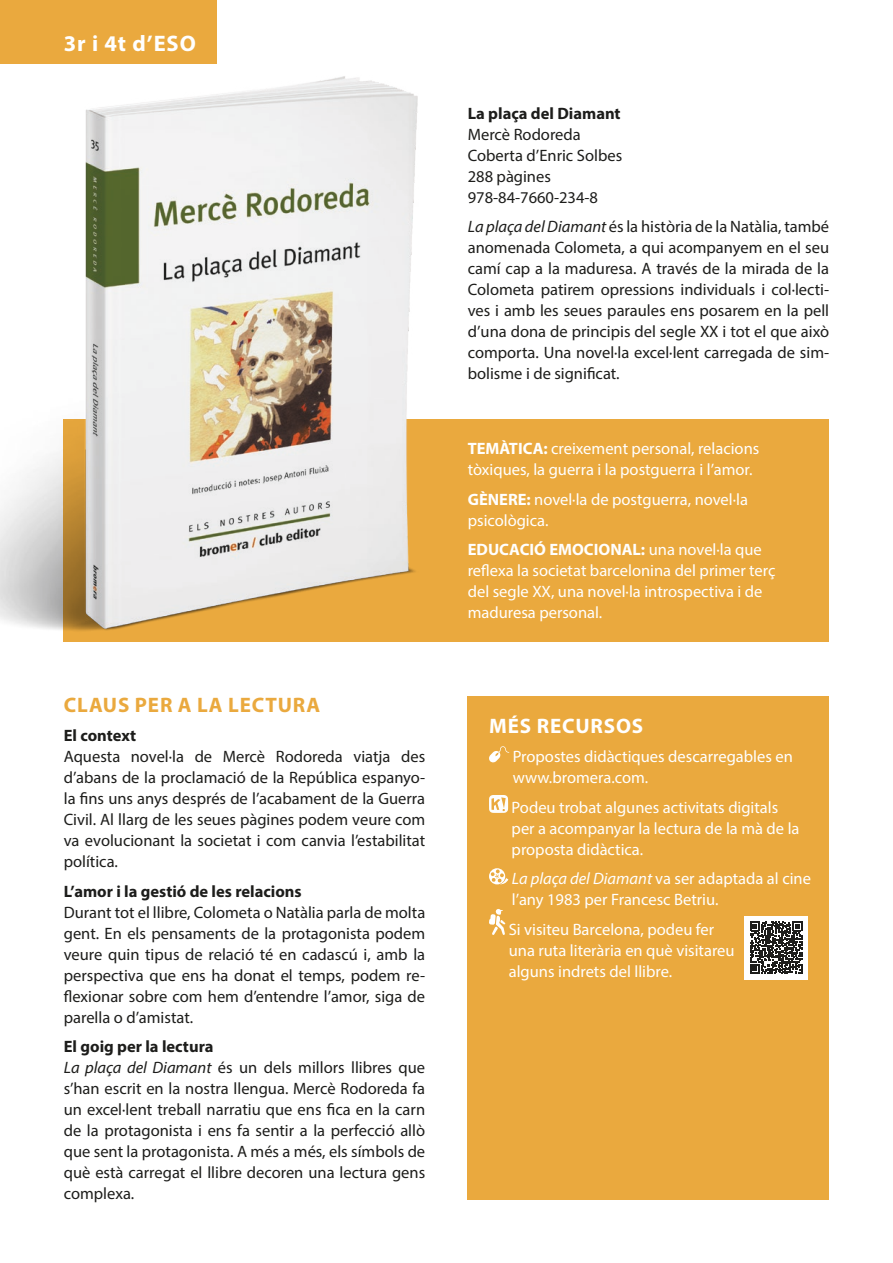
<style>
.page{position:relative;width:893px;height:1263px;background:#fff}
.page>*{position:absolute;margin:0;border:0;box-sizing:border-box;transform-origin:0 0}
.t1{font:700 22.5px "Myriad Pro";letter-spacing:.04em;color:#fff}
.Títol_Claus_1{font:700 21px "Myriad Pro";letter-spacing:.04em;color:#eaa93e}
.t2{font:700 21px "Myriad Pro";letter-spacing:.04em;color:#fff}
.Text{font:16.5px/21px "Myriad Pro";color:#1d1d1b;text-align:justify}
.Temàtica__gènere{font:16.5px/21px "Myriad Pro";color:#fff}
.Títol_Claus_2{font:700 16.5px "Myriad Pro";color:#1d1d1b}
.s1{font-style:italic}
.s2{font-weight:700}
</style>
<div class="page">
<div style="left:64px;top:419px;width:765px;height:223px;background:#eaa93e"></div>
<div style="left:468px;top:696px;width:361px;height:503px;background:#eaa93e"></div>
<div style="left:0;top:0;width:217px;height:64px;background:#eaa93e"></div>
<img style="left:0;top:76px;width:418px;height:566px">
<svg style="left:489px;top:746px;width:20px;height:17px"></svg>
<svg style="left:489px;top:795px;width:19px;height:18px"></svg>
<svg style="left:489px;top:868px;width:19px;height:16px"></svg>
<svg style="left:489px;top:909px;width:17px;height:26px"></svg>
<div style="left:744px;top:916px;width:64px;height:63px;background:#fff"></div>
<svg style="left:750px;top:921px;width:52px;height:53px"></svg>
<h1 class="t1" style="left:64px;top:29px;width:134px">3r i 4t d’ESO</h1>
<p class="Títol_Claus_1" style="left:64px;top:691px;width:258px">CLAUS PER A LA LECTURA</p>
<p class="Títol_Claus_2" style="left:64px;top:725px;width:74px">El context</p>
<p class="Text" style="left:64px;top:746px;width:363px">Aquesta novel·la de Mercè Rodoreda viatja des d’abans de la proclamació de la República espanyo&shy;la fins uns anys després de l’acabament de la Guerra Civil. Al llarg de les seues pàgines podem veure com va evolucionant la societat i com canvia l’estabilitat política.</p>
<p class="Títol_Claus_2" style="left:64px;top:880px;width:240px">L’amor i la gestió de les relacions</p>
<p class="Text" style="left:64px;top:901px;width:363px">Durant tot el llibre, Colometa o Natàlia parla de molta gent. En els pensaments de la protagonista podem veure quin tipus de relació té en cadascú i, amb la perspectiva que ens ha donat el temps, podem re&shy;flexionar sobre com hem d’entendre l’amor, siga de parella o d’amistat.</p>
<p class="Títol_Claus_2" style="left:64px;top:1036px;width:151px">El goig per la lectura</p>
<p class="Text" style="left:64px;top:1057px;width:363px"><span class="s1">La plaça del Diamant</span> és un dels millors llibres que s’han escrit en la nostra llengua. Mercè Rodoreda fa un excel·lent treball narratiu que ens fica en la carn de la protagonista i ens fa sentir a la perfecció allò que sent la protagonista. A més a més, els símbols de què està carregat el llibre decoren una lectura gens complexa.</p>
<p class="Títol_Claus_2" style="left:468px;top:102px;width:154px">La plaça del Diamant</p>
<p class="Text" style="left:468px;top:123px;width:156px;text-align:left">Mercè Rodoreda<br>Coberta d’Enric Solbes<br>288 pàgines<br>978-84-7660-234-8</p>
<p class="Text" style="left:468px;top:216px;width:363px"><span class="s1">La plaça del Diamant</span> és la història de la Natàlia, també anomenada Colometa, a qui acompanyem en el seu camí cap a la maduresa. A través de la mirada de la Colometa patirem opressions individuals i col·lecti&shy;ves i amb les seues paraules ens posarem en la pell d’una dona de principis del segle XX i tot el que això comporta. Una novel·la excel·lent carregada de sim&shy;bolisme i de significat.</p>
<p class="Temàtica__gènere" style="left:468px;top:438px;width:293px"><span class="s2">TEMÀTICA:</span> creixement personal, relacions tòxiques, la guerra i la postguerra i l’amor.</p>
<p class="Temàtica__gènere" style="left:468px;top:488px;width:282px"><span class="s2">GÈNERE:</span> novel·la de postguerra, novel·la psicològica.</p>
<p class="Temàtica__gènere" style="left:468px;top:539px;width:309px"><span class="s2">EDUCACIÓ EMOCIONAL:</span> una novel·la que reflexa la societat barcelonina del primer terç del segle XX, una novel·la introspectiva i de maduresa personal.</p>
<p class="t2" style="left:489px;top:712px;width:156px">MÉS RECURSOS</p>
<p class="Temàtica__gènere" style="left:513px;top:746px;width:282px">Propostes didàctiques descarregables en www.bromera.com.</p>
<p class="Temàtica__gènere" style="left:512px;top:797px;width:289px">Podeu trobat algunes activitats digitals per a acompanyar la lectura de la mà de la proposta didàctica.</p>
<p class="Temàtica__gènere" style="left:512px;top:868px;width:301px"><span class="s1">La plaça del Diamant</span> va ser adaptada al cine l’any 1983 per Francesc Betriu.</p>
<p class="Temàtica__gènere" style="left:509px;top:919px;width:227px">Si visiteu Barcelona, podeu fer una ruta literària en què visitareu alguns indrets del llibre.</p>
</div>
